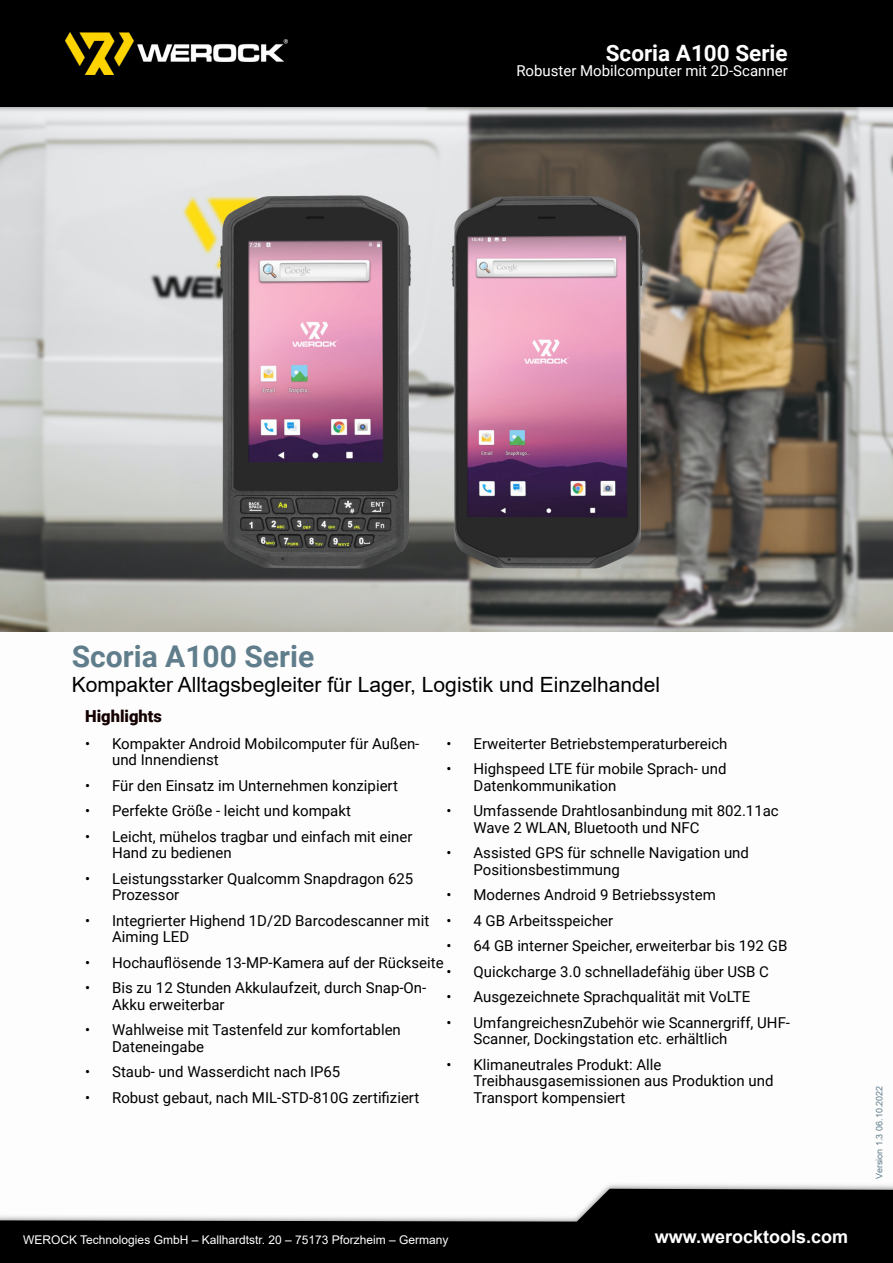
<style>
.page{position:relative;width:893px;height:1263px;background:#fff}
.page>*{position:absolute;margin:0;border:0;box-sizing:border-box;transform-origin:0 0}
.t1{font:700 30px "Roboto";color:#607d8b}
.t2{font:700 22.5px "Roboto";color:#fff}
.t3{font:21px "Arial";color:#000}
.t4{font:700 18px "Arial";color:#fff}
.t5{font:900 16.5px "Roboto";color:#130000}
.t6{font:15px/16.5px "Roboto";color:#000}
.t7{font:15px "Roboto";color:#fff}
.t8{font:12px "Arial";color:#fff}
.t9{font:9px "Arial";color:#607d8b}
</style>
<div class="page">
<div style="left:0;top:0;width:893px;height:1263px;background:#ecf0f1;opacity:.08"></div>
<img style="left:0;top:106px;width:893px;height:7px">
<div style="left:0;top:0;width:893px;height:106px;background:#000"></div>
<img style="left:66px;top:32px;width:68px;height:42px">
<img style="left:138px;top:40px;width:149px;height:22px">
<img style="left:0;top:1182px;width:893px;height:7px">
<svg style="left:0;top:1189px;width:893px;height:74px;fill:#000"></svg>
<h2 class="t2" style="left:606px;top:44px;width:183px">Scoria A100 Serie</h2>
<p class="t7" style="left:516px;top:65px;width:273px">Robuster Mobilcomputer mit 2D-Scanner</p>
<h1 class="t1" style="left:72px;top:644px;width:244px">Scoria A100 Serie</h1>
<h3 class="t3" style="left:72px;top:677px;width:590px">Kompakter Alltagsbegleiter für Lager, Logistik und Einzelhandel</h3>
<p class="t5" style="left:85px;top:709px;width:78px">Highlights</p>
<p class="t6" style="left:112px;top:737px;width:309px;text-indent:-27px">• Kompakter Android Mobilcomputer für Außen&shy;und Innendienst</p>
<p class="t6" style="left:85px;top:779px;width:314px">• Für den Einsatz im Unternehmen konzipiert</p>
<p class="t6" style="left:85px;top:804px;width:267px">• Perfekte Größe - leicht und kompakt</p>
<p class="t6" style="left:112px;top:830px;width:302px;text-indent:-27px">• Leicht, mühelos tragbar und einfach mit einer<br>Hand zu bedienen</p>
<p class="t6" style="left:112px;top:872px;width:303px;text-indent:-27px">• Leistungsstarker Qualcomm Snapdragon 625<br>Prozessor</p>
<p class="t6" style="left:112px;top:914px;width:319px;text-indent:-27px">• Integrierter Highend 1D/2D Barcodescanner mit<br>Aiming LED</p>
<p class="t6" style="left:85px;top:956px;width:360px">• Hochauflösende 13-MP-Kamera auf der Rückseite</p>
<p class="t6" style="left:112px;top:981px;width:316px;text-indent:-27px">• Bis zu 12 Stunden Akkulaufzeit, durch Snap-On-<br>Akku erweiterbar</p>
<p class="t6" style="left:112px;top:1023px;width:290px;text-indent:-27px">• Wahlweise mit Tastenfeld zur komfortablen<br>Dateneingabe</p>
<p class="t6" style="left:85px;top:1065px;width:257px">• Staub- und Wasserdicht nach IP65</p>
<p class="t6" style="left:85px;top:1091px;width:336px">• Robust gebaut, nach MIL-STD-810G zertifiziert</p>
<p class="t6" style="left:446px;top:737px;width:283px">• Erweiterter Betriebstemperaturbereich</p>
<p class="t6" style="left:473px;top:762px;width:255px;text-indent:-27px">• Highspeed LTE für mobile Sprach- und<br>Datenkommunikation</p>
<p class="t6" style="left:473px;top:804px;width:307px;text-indent:-27px">• Umfassende Drahtlosanbindung mit 802.11ac<br>Wave 2 WLAN, Bluetooth und NFC</p>
<p class="t6" style="left:473px;top:846px;width:277px;text-indent:-27px">• Assisted GPS für schnelle Navigation und<br>Positionsbestimmung</p>
<p class="t6" style="left:446px;top:888px;width:271px">• Modernes Android 9 Betriebssystem</p>
<p class="t6" style="left:446px;top:914px;width:168px">• 4 GB Arbeitsspeicher</p>
<p class="t6" style="left:446px;top:939px;width:342px">• 64 GB interner Speicher, erweiterbar bis 192 GB</p>
<p class="t6" style="left:446px;top:965px;width:324px">• Quickcharge 3.0 schnelladefähig über USB C</p>
<p class="t6" style="left:446px;top:990px;width:305px">• Ausgezeichnete Sprachqualität mit VoLTE</p>
<p class="t6" style="left:473px;top:1016px;width:318px;text-indent:-27px">• UmfangreichesnZubehör wie Scannergriff, UHF-<br>Scanner, Dockingstation etc. erhältlich</p>
<p class="t6" style="left:473px;top:1058px;width:301px;text-indent:-27px">• Klimaneutrales Produkt: Alle<br>Treibhausgasemissionen aus Produktion und<br>Transport kompensiert</p>
<p class="t8" style="left:23px;top:1235px;width:427px">WEROCK Technologies GmbH ‒ Kallhardtstr. 20 ‒ 75173 Pforzheim ‒ Germany</p>
<p class="t4" style="left:655px;top:1229px;width:195px">www.werocktools.com</p>
<p class="t9" style="left:876px;top:1178px;width:94px;rotate:-90deg">Version 1.3 06.10.2022</p>
</div>
